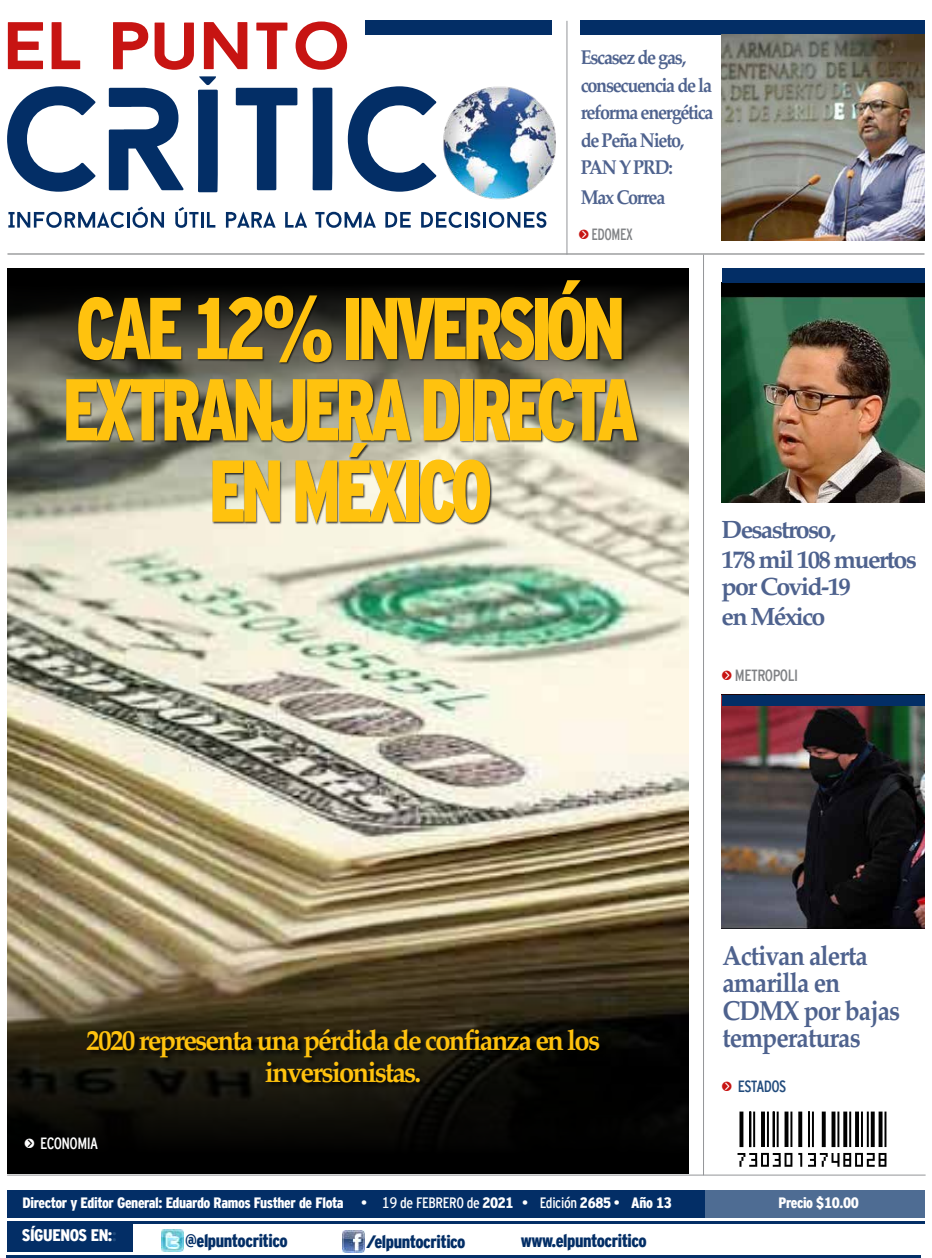
<style>
.page{position:relative;width:932px;height:1258px;background:#fff}
.page>*{position:absolute;margin:0;border:0;box-sizing:border-box;transform-origin:0 0}
.t1{font:900 87.5px/81.2px "Interstate Cond Mono";letter-spacing:-.075em;color:#ffc20e;text-align:center;scale:.85 1}
.t2{font:700 28.75px/31.2px "Palatino";letter-spacing:-.065em;color:#ffc20e;text-align:center;scale:.95 1}
.t3{font:700 27.5px/27.5px "Palatino";letter-spacing:-.035em;color:#4e628e;scale:.9 1}
.t4{font:700 25px/30px "Palatino";letter-spacing:-.065em;color:#4e628e}
.t5{font:700 20px/27.5px "Palatino";letter-spacing:-.07em;color:#4e628e;scale:.9 1}
.t6{font:900 18px "Interstate Cond Mono";letter-spacing:-.025em;color:#032e66}
.t7{font:900 16.75px "Interstate Cond Mono";letter-spacing:-.025em;color:#fff}
.t8{font:16.25px "Interstate Cond Mono";letter-spacing:-.035em;color:#808285}
.t9{font:16.25px "Interstate Cond Mono";letter-spacing:-.035em;color:#fff}
.t10{font:16.25px "Interstate Cond Mono";letter-spacing:-.04em;color:#214b7c}
.t11{font:16.25px "Interstate Cond Mono";letter-spacing:-.035em;color:#808285;scale:.9 1}
.t12{font:900 15px "Interstate Cond Mono";letter-spacing:-.025em;color:#fff}
.s1{font-family:"KG Arrows";font-size:17.5px;color:#c71412}
.s2{font-family:"Arial"}
.s3{font-family:"KG Arrows";font-size:17.5px}
.s4{font-weight:400}
.s5{color:#214b7c}
</style>
<div class="page">
<img style="left:7px;top:269px;width:682px;height:896px">
<svg style="left:7px;top:913px;width:681px;height:261px;background:#3d3625"></svg>
<hr style="left:7px;top:1255px;width:914px;height:3px;background:#032e66">
<div style="left:7px;top:1190px;width:917px;height:27px;background:#032e66"></div>
<hr style="left:7px;top:254px;width:917px;height:1px;background:#6d6e71">
<div style="left:7px;top:1224px;width:126px;height:28px;background:#032e66"></div>
<hr style="left:7px;top:1222px;width:917px;height:2px;background:#032e66">
<div style="left:705px;top:1189px;width:219px;height:29px;background:#4e6c93"></div>
<svg style="left:737px;top:1111px;width:149px;height:56px"></svg>
<img style="left:162px;top:1230px;width:21px;height:21px">
<img style="left:343px;top:1231px;width:22px;height:22px">
<div style="left:580px;top:20px;width:344px;height:15px;background:#032e66"></div>
<img style="left:722px;top:283px;width:202px;height:219px">
<img style="left:722px;top:706px;width:202px;height:222px">
<div style="left:722px;top:268px;width:203px;height:15px;background:#032e66"></div>
<div style="left:722px;top:695px;width:202px;height:11px;background:#032e66"></div>
<hr style="left:567px;top:21px;width:1px;height:234px;background:#939598">
<svg style="left:8px;top:22px;width:35px;height:47px"></svg>
<svg style="left:52px;top:22px;width:28px;height:47px"></svg>
<svg style="left:113px;top:22px;width:35px;height:47px"></svg>
<svg style="left:155px;top:23px;width:39px;height:47px"></svg>
<svg style="left:204px;top:22px;width:43px;height:47px"></svg>
<svg style="left:256px;top:23px;width:31px;height:46px"></svg>
<svg style="left:296px;top:21px;width:51px;height:49px"></svg>
<svg style="left:7px;top:86px;width:89px;height:106px"></svg>
<div style="left:313px;top:88px;width:19px;height:102px;background:#032e66"></div>
<svg style="left:236px;top:88px;width:61px;height:102px"></svg>
<svg style="left:348px;top:86px;width:88px;height:106px"></svg>
<img style="left:435px;top:101px;width:1px;height:76px">
<svg style="left:109px;top:88px;width:75px;height:102px"></svg>
<svg style="left:8px;top:207px;width:156px;height:21px"></svg>
<svg style="left:175px;top:207px;width:40px;height:21px"></svg>
<svg style="left:226px;top:212px;width:50px;height:16px"></svg>
<svg style="left:285px;top:212px;width:22px;height:16px"></svg>
<svg style="left:315px;top:212px;width:61px;height:16px"></svg>
<svg style="left:385px;top:212px;width:26px;height:16px"></svg>
<svg style="left:421px;top:212px;width:59px;height:16px"></svg>
<hr style="left:483px;top:212px;width:3px;height:16px;background:#032e66">
<svg style="left:488px;top:212px;width:58px;height:16px"></svg>
<svg style="left:198px;top:76px;width:20px;height:116px;background:#1b4274"></svg>
<img style="left:443px;top:86px;width:113px;height:114px">
<div style="left:365px;top:20px;width:187px;height:15px;background:#032e66"></div>
<hr style="left:703px;top:255px;width:1px;height:920px;background:#939598">
<hr style="left:7px;top:1175px;width:919px;height:1px;background:#939598">
<div style="left:86px;top:1029px;width:520px;height:60px;background:#000;opacity:.75"></div>
<img style="left:722px;top:35px;width:202px;height:206px">
<svg style="left:7px;top:268px;width:681px;height:196px;background:#41413b"></svg>
<div style="left:66px;top:281px;width:574px;height:245px;background:#000;opacity:.75"></div>
<h3 class="t5" style="left:581px;top:43px;width:149px">Escasez de gas, consecuencia de la reforma energética de Peña Nieto,<br>PAN Y PRD:</h3>
<h3 class="t5" style="left:581px;top:183px;width:96px">Max Correa</h3>
<p class="t11" style="left:579px;top:225px;width:62px"><span class="s1">u</span> EDOMEX</p>
<h1 class="t1" style="left:62px;top:287px;width:679px">CAE 12<span class="s2">%</span> INVERSIÓN<br>EXTRANJERA DIRECTA<br>EN MÉXICO</h1>
<h3 class="t4" style="left:722px;top:514px;width:197px">Desastroso,<br>178 mil 108 muertos</h3>
<h3 class="t4" style="left:722px;top:571px;width:131px">por Covid-19 en México</h3>
<p class="t8" style="left:722px;top:666px;width:78px"><span class="s1">u</span> METROPOLI</p>
<h2 class="t2" style="left:86px;top:1024px;width:542px">2020 representa una pérdida de confianza en los inversionistas.</h2>
<p class="t9" style="left:24px;top:1134px;width:75px"><span class="s3">u</span> ECONOMIA</p>
<h3 class="t3" style="left:722px;top:941px;width:199px">Activan alerta amarilla en<br>CDMX por bajas temperaturas</h3>
<p class="t10" style="left:722px;top:1077px;width:66px"><span class="s1">u</span> ESTADOS</p>
<p class="t12" style="left:22px;top:1195px;width:651px">Director y Editor General: Eduardo Ramos Fusther de Flota <span class="s4">• 19 de FEBRERO de</span> 2021 <span class="s4">• Edición</span> 2685 <span class="s4">•</span> Año 13</p>
<p class="t12" style="left:778px;top:1195px;width:82px">Precio $10.00</p>
<p class="t6" style="left:185px;top:1231px;width:104px">@elpuntocritico</p>
<p class="t6" style="left:366px;top:1231px;width:101px">/elpuntocritico</p>
<p class="t6" style="left:521px;top:1230px;width:128px">www.elpuntocritico</p>
<p class="t7" style="left:22px;top:1226px;width:96px">SÍGUENOS EN:<span class="s5">:</span></p>
</div>
